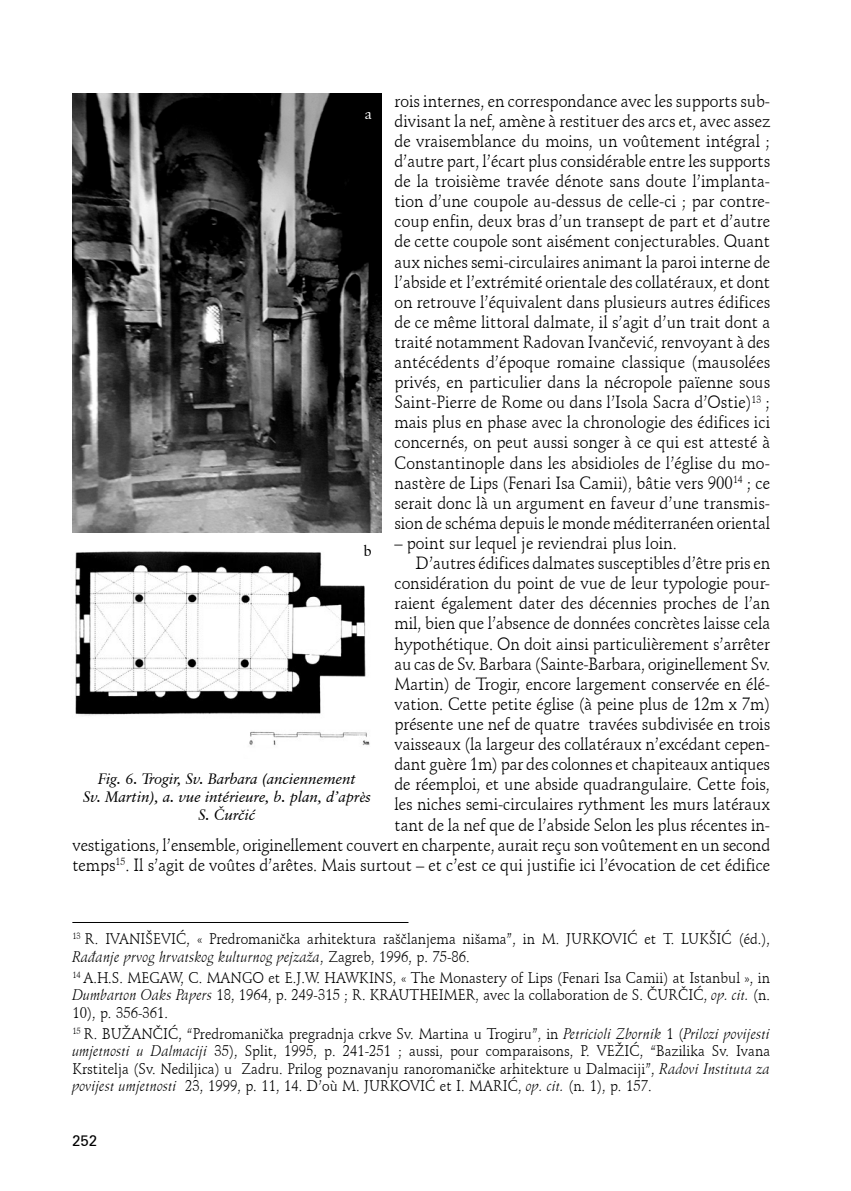
<style>
.page{position:relative;width:851px;height:1191px;background:#fff}
.page>*{position:absolute;margin:0;border:0;box-sizing:border-box;transform-origin:0 0}
.t1{font:17.25px/20.1px "Schneidler BT";letter-spacing:-.005em;color:#000;text-align:justify;scale:.95 1}
.t2{font:15px/17.4px "Schneidler BT";color:#000;text-align:justify;scale:.95 1}
.t3{font:italic 15px/18px "Classical Garamond BT";color:#000;text-align:center}
.t4{font:15px "Zurich BT";color:#000}
.t5{font:15px "Classical Garamond BT";color:#fff}
.t6{font:15px "Classical Garamond BT";color:#000}
.s1{font-family:"Minion Pro"}
.s2{font-style:italic}
</style>
<div class="page">
<hr style="left:72px;top:922px;width:336px;height:1px;background:#000">
<img style="left:72px;top:94px;width:309px;height:439px">
<img style="left:75px;top:551px;width:295px;height:194px">
<p class="t1" style="left:394px;top:91px;width:397px">rois internes, en correspondance avec les supports sub&shy;divisant la nef, amène à restituer des arcs et, avec assez de vraisemblance du moins, un voûtement intégral ; d’autre part, l’écart plus considérable entre les supports de la troisième travée dénote sans doute l’implanta&shy;tion d’une coupole au-dessus de celle-ci ; par contre&shy;coup enfin, deux bras d’un transept de part et d’autre de cette coupole sont aisément conjecturables. Quant aux niches semi-circulaires animant la paroi interne de l’abside et l’extrémité orientale des collatéraux, et dont on retrouve l’équivalent dans plusieurs autres édifices de ce même littoral dalmate, il s’agit d’un trait dont a traité notamment Radovan Ivančević, renvoyant à des antécédents d’époque romaine classique (mausolées privés, en particulier dans la nécropole païenne sous Saint-Pierre de Rome ou dans l’Isola Sacra d’Ostie)<sup>13</sup> ; mais plus en phase avec la chronologie des édifices ici concernés, on peut aussi songer à ce qui est attesté à Constantinople dans les absidioles de l’église du mo&shy;nastère de Lips (Fenari Isa Camii), bâtie vers 900<sup>14</sup> ; ce serait donc là un argument en faveur d’une transmis&shy;sion de schéma depuis le monde méditerranéen oriental</p>
<p class="t1" style="left:394px;top:533px;width:299px">– point sur lequel je reviendrai plus loin.</p>
<p class="t1" style="left:415px;top:553px;width:374px">D’autres édifices dalmates susceptibles d’être pris en</p>
<p class="t1" style="left:394px;top:573px;width:397px">considération du point de vue de leur typologie pour-</p>
<p class="t1" style="left:394px;top:593px;width:397px">raient également dater des décennies proches de l’an</p>
<p class="t1" style="left:394px;top:613px;width:397px">mil, bien que l’absence de données concrètes laisse cela</p>
<p class="t1" style="left:394px;top:633px;width:397px">hypothétique. On doit ainsi particulièrement s’arrêter</p>
<p class="t1" style="left:394px;top:653px;width:397px">au cas de Sv. Barbara (Sainte-Barbara, originellement Sv.</p>
<p class="t1" style="left:394px;top:674px;width:397px">Martin) de Trogir, encore largement conservée en élé-</p>
<p class="t1" style="left:394px;top:694px;width:397px">vation. Cette petite église (à peine plus de 12m x 7m)</p>
<p class="t1" style="left:394px;top:714px;width:397px">présente une nef de quatre travées subdivisée en trois</p>
<p class="t1" style="left:394px;top:734px;width:397px">vaisseaux (la largeur des collatéraux n’excédant cepen-</p>
<p class="t1" style="left:394px;top:754px;width:397px">dant guère 1m) par des colonnes et chapiteaux antiques</p>
<p class="t1" style="left:394px;top:774px;width:397px">de réemploi, et une abside quadrangulaire. Cette fois,</p>
<p class="t1" style="left:394px;top:794px;width:397px">les niches semi-circulaires rythment les murs latéraux</p>
<p class="t1" style="left:394px;top:814px;width:397px">tant de la nef que de l’abside Selon les plus récentes in-</p>
<p class="t1" style="left:72px;top:834px;width:736px">vestigations, l’ensemble, originellement couvert en charpente, aurait reçu son voûtement en un second</p>
<p class="t1" style="left:72px;top:854px;width:736px">temps<sup>15</sup>. Il s’agit de voûtes d’arêtes. Mais surtout – et c’est ce qui justifie ici l’évocation de cet édifice</p>
<p class="t5" style="left:365px;top:104px;width:9px">a</p>
<p class="t6" style="left:364px;top:541px;width:9px">b</p>
<p class="t3" style="left:83px;top:769px;width:289px">Fig. 6. Trogir, Sv. Barbara (anciennement<br>Sv. Martin), a. vue intérieure, b. plan, d’apr<span class="s1">è</span>s<br>S. Čurčić</p>
<p class="t2" style="left:72px;top:930px;width:736px"><sup>13</sup> R. IVANIŠEVIĆ, « Predromanička arhitektura raščlanjema nišama”, in M. JURKOVIĆ et T. LUKŠIĆ (éd.),<br><span class="s2">Rađanje prvog hrvatskog kulturnog pejzaža</span>, Zagreb, 1996, p. 75-86.</p>
<p class="t2" style="left:72px;top:969px;width:736px"><sup>14</sup> A.H.S. MEGAW, C. MANGO et E.J.W. HAWKINS, « The Monastery of Lips (Fenari Isa Camii) at Istanbul », in <span class="s2">Dumbarton Oaks Papers</span> 18, 1964, p. 249-315 ; R. KRAUTHEIMER, avec la collaboration de S. ČURČIĆ, <span class="s2">op. cit.</span> (n.<br>10), p. 356-361.</p>
<p class="t2" style="left:72px;top:1025px;width:736px"><sup>15</sup> R. BUŽANČIĆ, “Predromanička pregradnja crkve Sv. Martina u Trogiru”, in <span class="s2">Petricioli Zbornik</span> 1 (<span class="s2">Prilozi povijesti umjetnosti u Dalmaciji</span> 35), Split, 1995, p. 241-251 ; aussi, pour comparaisons, P. VEŽIĆ, “Bazilika Sv. Ivana Krstitelja (Sv. Nediljica) u Zadru. Prilog poznavanju ranoromaničke arhitekture u Dalmaciji”, <span class="s2">Radovi Instituta za povijest umjetnosti</span> 23, 1999, p. 11, 14. D’où M. JURKOVIĆ et I. MARIĆ, <span class="s2">op. cit.</span> (n. 1), p. 157.</p>
<p class="t4" style="left:72px;top:1129px;width:26px">252</p>
</div>
